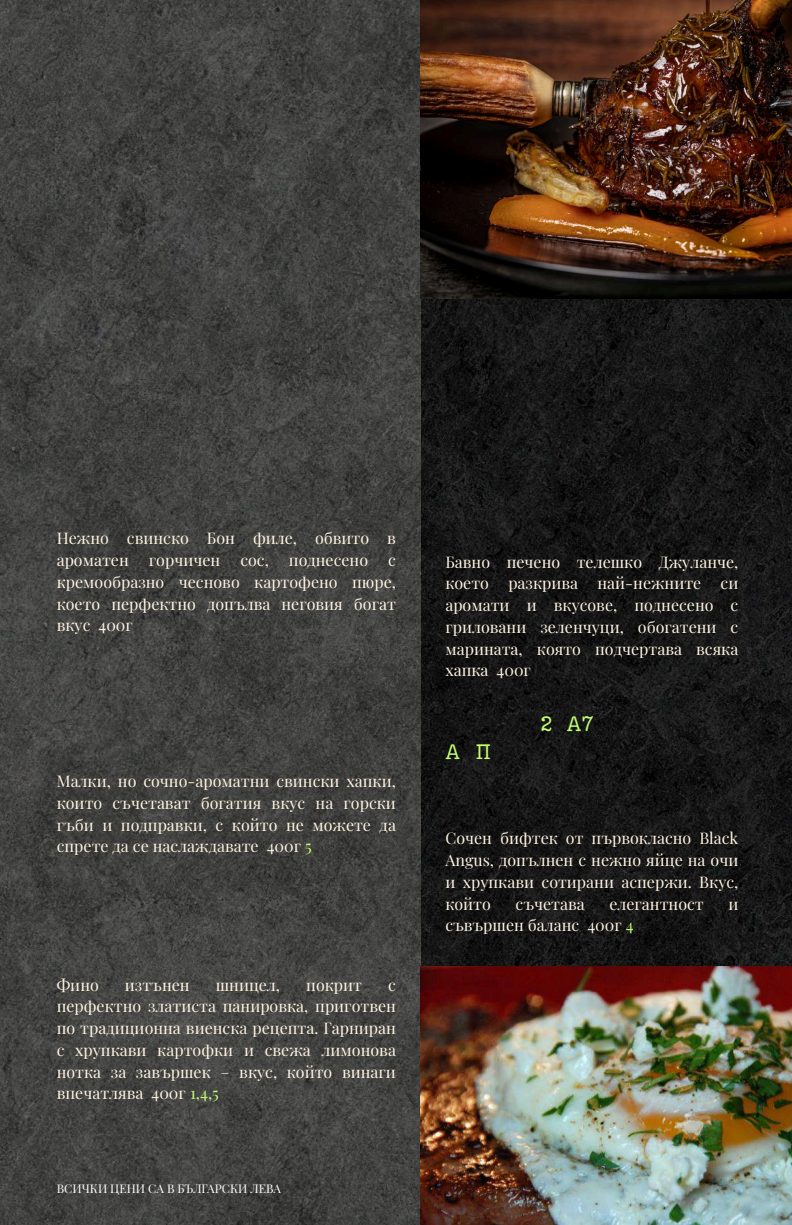
<style>
.page{position:relative;width:792px;height:1225px;background:#fff}
.page>*{position:absolute;margin:0;border:0;box-sizing:border-box;transform-origin:0 0}
.t1{font:21px "Carollo Playscript";color:#c1ff72}
.t2{font:16px/21.8px "Playfair Display";color:#fff4e2;text-align:justify}
.t3{font:12px "Playfair Display";color:#fff}
.s1{color:#c1ff72}
</style>
<div class="page">
<img style="left:421px;top:298px;width:371px;height:668px">
<img style="left:0;top:0;width:421px;height:1224px">
<img style="left:421px;top:966px;width:371px;height:258px">
<img style="left:421px;top:0;width:371px;height:298px">
<p class="t2" style="left:57px;top:526px;width:341px">Нежно свинско Бон филе, обвито в ароматен</p>
<p class="t2" style="left:57px;top:548px;width:341px;text-indent:331px">с кремообразно чесново картофено пюре, което перфектно допълва неговия богат вкус 400г</p>
<p class="t2" style="left:149px;top:548px;width:73px">горчичен</p>
<p class="t2" style="left:240px;top:548px;width:30px">сос,</p>
<p class="t2" style="left:289px;top:548px;width:81px">поднесено</p>
<p class="t2" style="left:57px;top:769px;width:341px">Малки, но сочно-ароматни свински хапки, които съчетават богатия вкус на горски гъби и подправки, с който не можете да спрете да се наслаждавате 400г <span class="s1">5</span></p>
<p class="t2" style="left:57px;top:972px;width:44px">Фино</p>
<p class="t2" style="left:125px;top:972px;width:66px">изтънен</p>
<p class="t2" style="left:216px;top:972px;width:66px">шницел,</p>
<p class="t2" style="left:306px;top:972px;width:57px">покрит</p>
<p class="t2" style="left:57px;top:972px;width:341px;text-indent:331px">с перфектно златиста панировка, приготвен по традиционна виенска рецепта. Гарниран с хрупкави картофки и свежа лимонова нотка за завършек – вкус, който винаги впечатлява 400г <span class="s1">1,4,5</span></p>
<p class="t3" style="left:57px;top:1179px;width:226px">ВСИЧКИ ЦЕНИ СА В БЪЛГАРСКИ ЛЕВА</p>
<p class="t2" style="left:445px;top:550px;width:295px">Бавно печено телешко Джуланче, което разкрива най-нежните си аромати и вкусове, поднесено с гриловани зеленчуци, обогатени с марината, която подчертава всяка хапка 400г</p>
<h1 class="t1" style="left:540px;top:709px;width:57px">B AC</h1>
<h1 class="t1" style="left:445px;top:738px;width:46px">A G</h1>
<p class="t2" style="left:445px;top:826px;width:295px">Сочен бифтек от първокласно Black Angus, допълнен с нежно яйце на очи и хрупкави сотирани аспержи. Вкус, който</p>
<p class="t2" style="left:516px;top:891px;width:71px">съчетава</p>
<p class="t2" style="left:609px;top:891px;width:96px">елегантност</p>
<p class="t2" style="left:728px;top:891px;width:12px">и</p>
<p class="t2" style="left:445px;top:913px;width:190px">съвършен баланс 400г <span class="s1">4</span></p>
</div>
